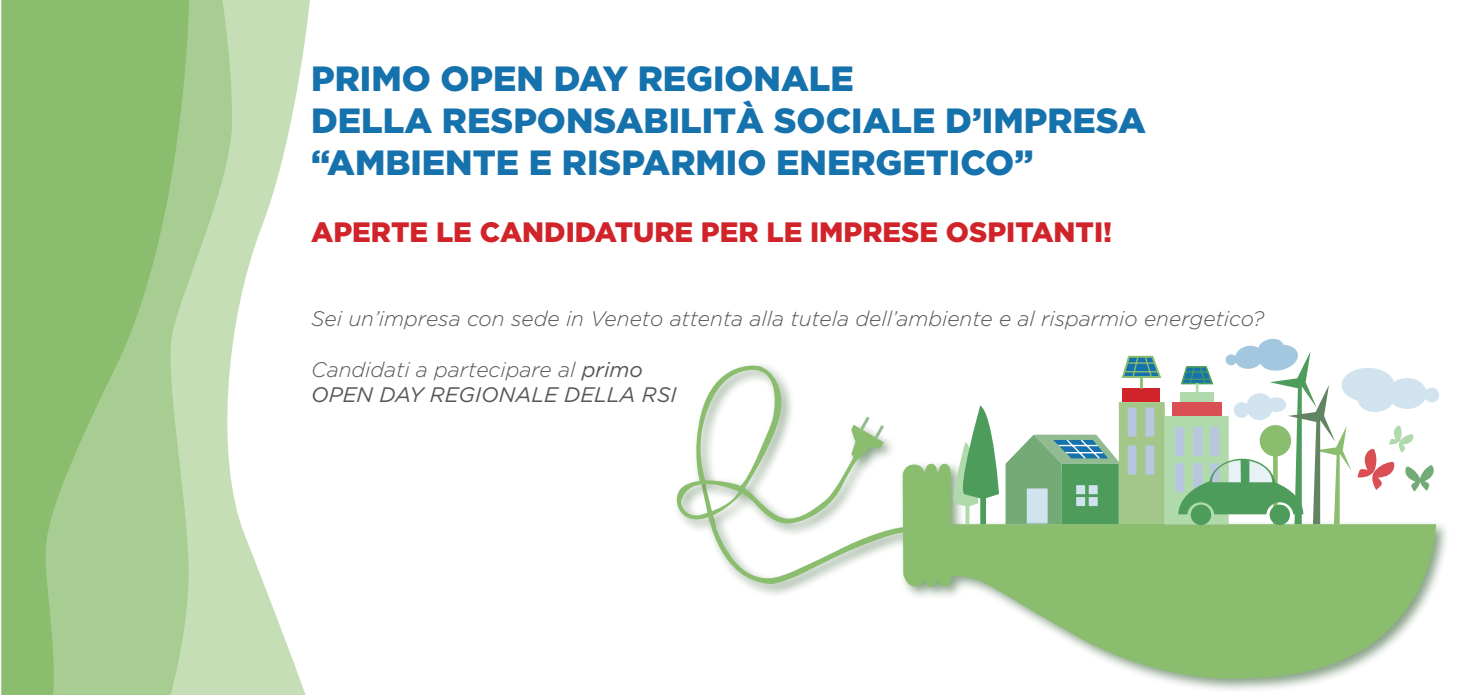
<style>
.page{position:relative;width:1474px;height:695px;background:#fff}
.page>*{position:absolute;margin:0;border:0;box-sizing:border-box;transform-origin:0 0}
.t1{font:900 35px "Gotham";color:#1672ac}
.t2{font:900 28px "Gotham";color:#d1232a}
.t3{font:italic 300 21px "Gotham";color:#575556}
.t4{font:italic 21px/25.2px "Gotham";color:#575556}
.s1{font-weight:300}
</style>
<div class="page">
<svg style="left:190px;top:0;width:120px;height:694px;fill:#c5deb6"></svg>
<svg style="left:1px;top:0;width:189px;height:694px;background:#97c37d"></svg>
<svg style="left:904px;top:463px;width:531px;height:223px;fill:#8bbd6e"></svg>
<svg style="left:948px;top:405px;width:51px;height:119px"></svg>
<svg style="left:1005px;top:338px;width:434px;height:187px"></svg>
<svg style="left:676px;top:364px;width:238px;height:220px"></svg>
<p class="t1" style="left:311px;top:58px;width:544px">PRIMO OPEN DAY REGIONALE</p>
<p class="t1" style="left:311px;top:100px;width:836px">DELLA RESPONSABILITÀ SOCIALE D’IMPRESA</p>
<p class="t1" style="left:311px;top:142px;width:724px">“AMBIENTE E RISPARMIO ENERGETICO”</p>
<p class="t2" style="left:311px;top:216px;width:802px">APERTE LE CANDIDATURE PER LE IMPRESE OSPITANTI!</p>
<p class="t3" style="left:311px;top:307px;width:954px">Sei un’impresa con sede in Veneto attenta alla tutela dell’ambiente e al risparmio energetico?</p>
<p class="t4" style="left:311px;top:357px;width:367px"><span class="s1">Candidati a partecipare al</span> primo<br>OPEN DAY REGIONALE DELLA RSI</p>
</div>
